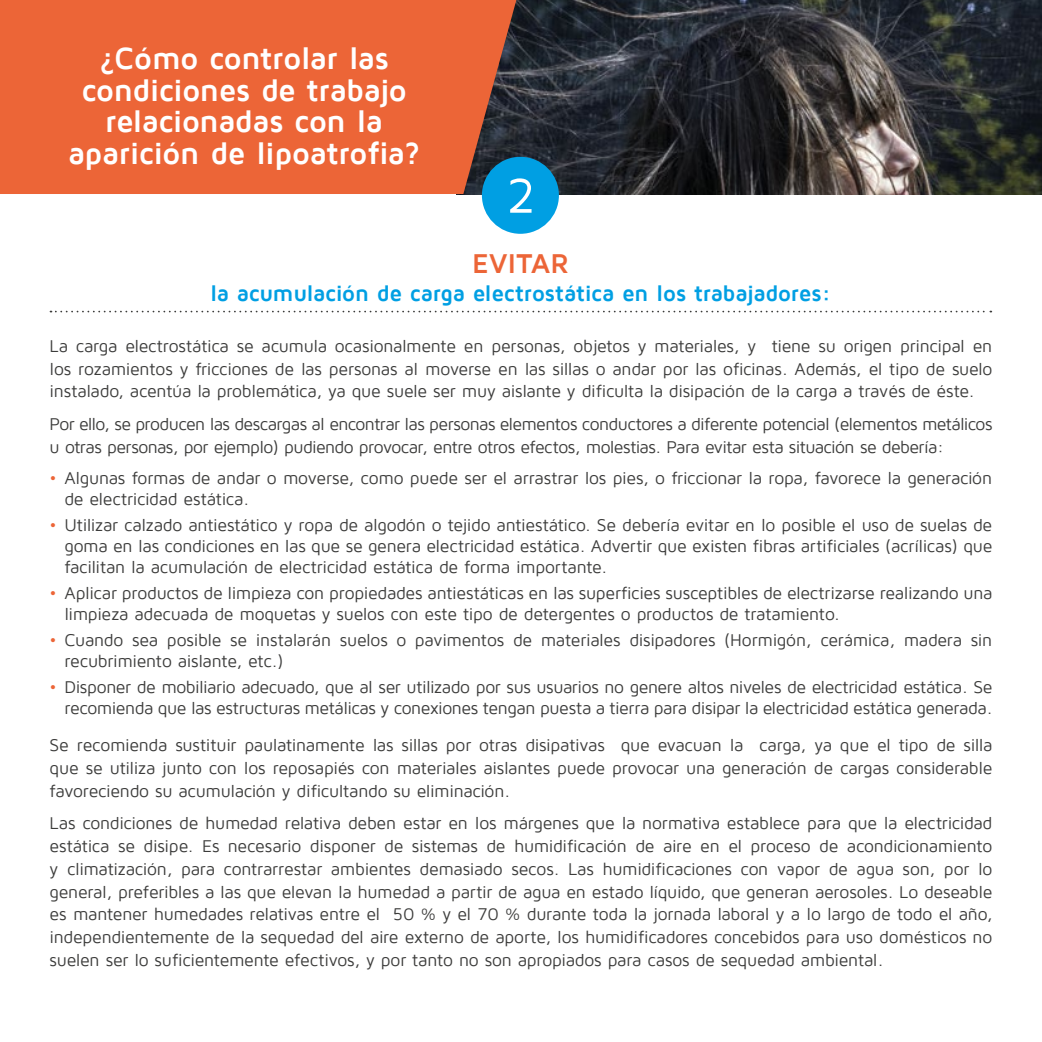
<style>
.page{position:relative;width:1042px;height:1042px;background:#fff}
.page>*{position:absolute;margin:0;border:0;box-sizing:border-box;transform-origin:0 0}
.t1{font:50.75px "Maven Pro";color:#fff}
.t2{font:700 31.5px/31.5px "Maven Pro";letter-spacing:-.015em;color:#fff;text-align:center}
.t3{font:700 28px "Maven Pro";color:#ec6537}
.t4{font:700 22.75px "Maven Pro";letter-spacing:-.015em;color:#009fe3}
.t5{font:17.5px/22.8px "Maven Pro";letter-spacing:-.02em;color:#3c3c3b;text-align:justify}
.s1{color:#ec6537}
</style>
<div class="page">
<img style="left:516px;top:0;width:526px;height:194px">
<svg style="left:50px;top:311px;width:941px;height:1px"></svg>
<div style="left:0;top:0;width:516px;height:194px;background:#ec6537"></div>
<div style="left:482px;top:157px;width:77px;height:77px;background:#009fe3;border-radius:50%"></div>
<h2 class="t2" style="left:68px;top:43px;width:354px">¿Cómo controlar las condiciones de trabajo relacionadas con la aparición de lipoatrofia?</h2>
<h1 class="t1" style="left:506px;top:169px;width:31px">2</h1>
<h3 class="t3" style="left:472px;top:249px;width:52px">Evitar</h3>
<h3 class="t4" style="left:210px;top:281px;width:622px">la acumulación de carga electrostática en los trabajadores:</h3>
<p class="t5" style="left:50px;top:335px;width:944px">La carga electrostática se acumula ocasionalmente en personas, objetos y materiales, y tiene su origen principal en los rozamientos y fricciones de las personas al moverse en las sillas o andar por las oficinas. Además, el tipo de suelo instalado, acentúa la problemática, ya que suele ser muy aislante y dificulta la disipación de la carga a través de éste.</p>
<p class="t5" style="left:50px;top:413px;width:944px">Por ello, se producen las descargas al encontrar las personas elementos conductores a diferente potencial (elementos metálicos u otras personas, por ejemplo) pudiendo provocar, entre otros efectos, molestias. Para evitar esta situación se debería:</p>
<p class="t5" style="left:64px;top:467px;width:929px;line-height:21px;text-indent:-15px"><span class="s1">•</span> Algunas formas de andar o moverse, como puede ser el arrastrar los pies, o friccionar la ropa, favorece la generación de electricidad estática.</p>
<p class="t5" style="left:64px;top:514px;width:929px;line-height:21px;text-indent:-15px"><span class="s1">•</span> Utilizar calzado antiestático y ropa de algodón o tejido antiestático. Se debería evitar en lo posible el uso de suelas de goma en las condiciones en las que se genera electricidad estática. Advertir que existen fibras artificiales (acrílicas) que facilitan la acumulación de electricidad estática de forma importante.</p>
<p class="t5" style="left:64px;top:582px;width:929px;line-height:21px;text-indent:-15px"><span class="s1">•</span> Aplicar productos de limpieza con propiedades antiestáticas en las superficies susceptibles de electrizarse realizando una limpieza adecuada de moquetas y suelos con este tipo de detergentes o productos de tratamiento.</p>
<p class="t5" style="left:64px;top:629px;width:929px;line-height:21px;text-indent:-15px"><span class="s1">•</span> Cuando sea posible se instalarán suelos o pavimentos de materiales disipadores (Hormigón, cerámica, madera sin recubrimiento aislante, etc.)</p>
<p class="t5" style="left:50px;top:676px;width:944px;line-height:21px;text-align:right"><span class="s1">•</span> Disponer de mobiliario adecuado, que al ser utilizado por sus usuarios no genere altos niveles de electricidad estática. Se recomienda que las estructuras metálicas y conexiones tengan puesta a tierra para disipar la electricidad estática generada.</p>
<p class="t5" style="left:50px;top:734px;width:944px">Se recomienda sustituir paulatinamente las sillas por otras disipativas que evacuan la carga, ya que el tipo de silla que se utiliza junto con los reposapiés con materiales aislantes puede provocar una generación de cargas considerable favoreciendo su acumulación y dificultando su eliminación.</p>
<p class="t5" style="left:50px;top:812px;width:944px">Las condiciones de humedad relativa deben estar en los márgenes que la normativa establece para que la electricidad estática se disipe. Es necesario disponer de sistemas de humidificación de aire en el proceso de acondicionamiento y climatización, para contrarrestar ambientes demasiado secos. Las humidificaciones con vapor de agua son, por lo general, preferibles a las que elevan la humedad a partir de agua en estado líquido, que generan aerosoles. Lo deseable es mantener humedades relativas entre el 50 % y el 70 % durante toda la jornada laboral y a lo largo de todo el año, independientemente de la sequedad del aire externo de aporte, los humidificadores concebidos para uso domésticos no suelen ser lo suficientemente efectivos, y por tanto no son apropiados para casos de sequedad ambiental.</p>
</div>
